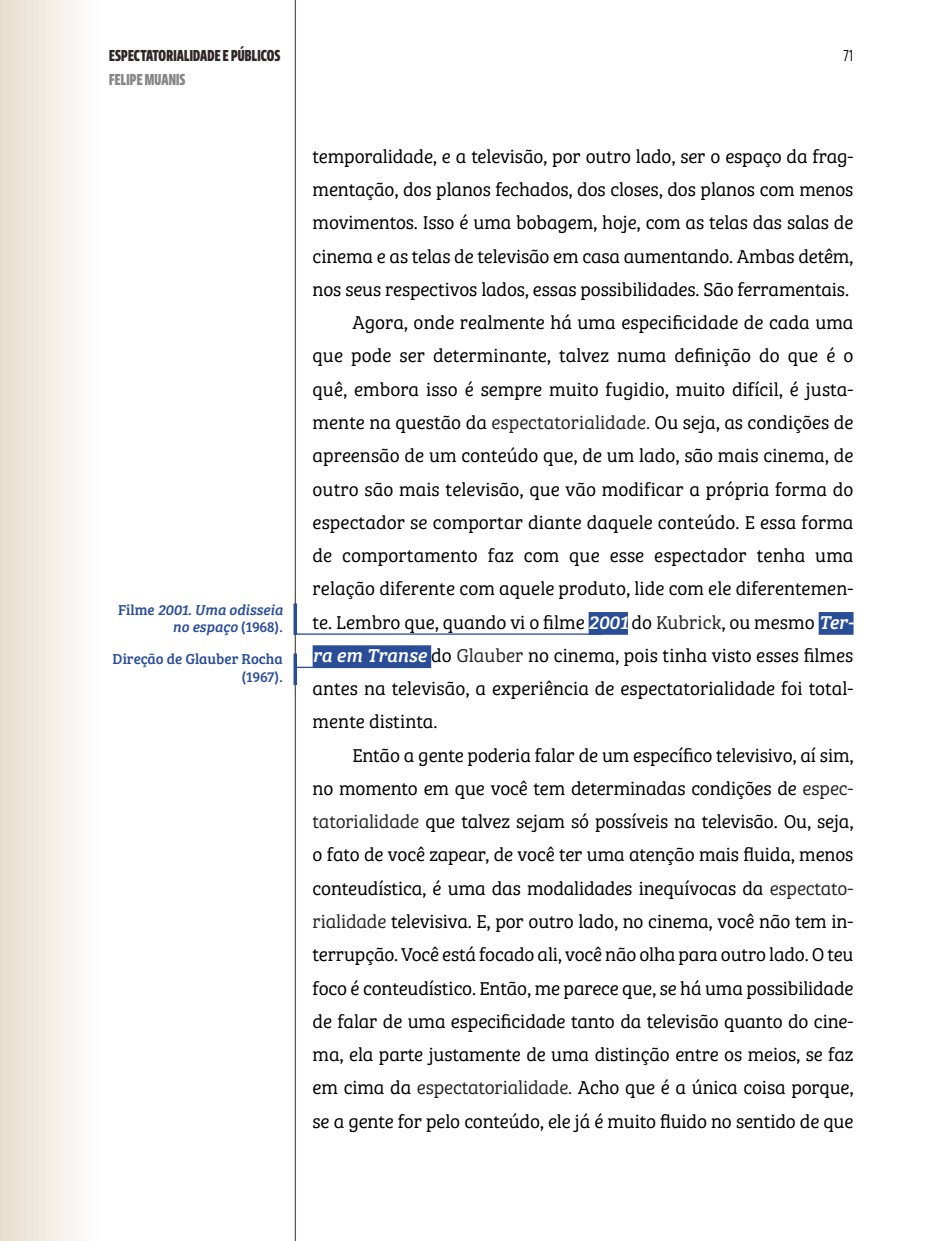
<style>
.page{position:relative;width:928px;height:1241px;background:#fff}
.page>*{position:absolute;margin:0;border:0;box-sizing:border-box;transform-origin:0 0}
.t1{font:19.25px "Bree Serif Lt";letter-spacing:-.01em;color:#000}
.t2{font:700 15.75px "Fact Compressed Web";letter-spacing:.01em;color:#2f2625}
.t3{font:700 15.75px "Fact Compressed Web";letter-spacing:.01em;color:#878787}
.t4{font:300 15.75px "Fact Condensed Web";color:#000}
.t5{font:italic 14.88px/17.5px "Bree Serif";color:#2a4d98;text-align:right}
.t6{font:14.88px/17.5px "Bree Serif";color:#2a4d98;text-align:right}
.s1{font-style:normal}
.s2{color:#282727}
.s3{font-family:"Bree Serif";font-style:italic;color:#fff}
</style>
<div class="page">
<hr style="left:295px;top:0;width:1px;height:1240px;background:#2f2625">
<div style="left:0;top:0;width:99px;height:1240px;background:linear-gradient(to right,#e8ddcd,#fefefe)"></div>
<div style="left:588px;top:612px;width:40px;height:22px;background:#2a4d98"></div>
<div style="left:818px;top:612px;width:35px;height:22px;background:#2a4d98"></div>
<div style="left:313px;top:645px;width:118px;height:23px;background:#2a4d98"></div>
<hr style="left:295px;top:633px;width:307px;height:1px;background:#2a4d98">
<hr style="left:295px;top:666px;width:44px;height:2px;background:#2a4d98">
<svg style="left:293px;top:603px;width:4px;height:32px"></svg>
<svg style="left:293px;top:653px;width:4px;height:32px"></svg>
<p class="t2" style="left:109px;top:46px;width:173px">ESPECTATORIALIDADE E PÚBLICOS</p>
<p class="t3" style="left:109px;top:69px;width:78px">FELIPE MUANIS</p>
<p class="t5" style="left:118px;top:599px;width:166px"><span class="s1">Filme</span> 2001. Uma odisseia no espaço <span class="s1">(1968).</span></p>
<p class="t6" style="left:113px;top:649px;width:172px">Direção de Glauber Rocha (1967).</p>
<p class="t4" style="left:843px;top:46px;width:12px">71</p>
<p class="t1" style="left:313px;top:142px;width:542px">temporalidade, e a televisão, por outro lado, ser o espaço da frag-</p>
<p class="t1" style="left:313px;top:176px;width:542px">mentação, dos planos fechados, dos closes, dos planos com menos</p>
<p class="t1" style="left:313px;top:209px;width:542px">movimentos. Isso é uma bobagem, hoje, com as telas das salas de</p>
<p class="t1" style="left:313px;top:242px;width:542px">cinema e as telas de televisão em casa aumentando. Ambas detêm,</p>
<p class="t1" style="left:313px;top:275px;width:538px">nos seus respectivos lados, essas possibilidades. São ferramentais.</p>
<p class="t1" style="left:352px;top:309px;width:503px">Agora, onde realmente há uma especificidade de cada uma</p>
<p class="t1" style="left:313px;top:342px;width:542px">que pode ser determinante, talvez numa definição do que é o</p>
<p class="t1" style="left:313px;top:375px;width:542px">quê, embora isso é sempre muito fugidio, muito difícil, é justa-</p>
<p class="t1" style="left:313px;top:408px;width:542px">mente na questão da <span class="s2">espectatorialidade.</span> Ou seja, as condições de</p>
<p class="t1" style="left:313px;top:441px;width:542px">apreensão de um conteúdo que, de um lado, são mais cinema, de</p>
<p class="t1" style="left:313px;top:475px;width:542px">outro são mais televisão, que vão modificar a própria forma do</p>
<p class="t1" style="left:313px;top:508px;width:542px">espectador se comportar diante daquele conteúdo. E essa forma</p>
<p class="t1" style="left:313px;top:541px;width:542px">de comportamento faz com que esse espectador tenha uma</p>
<p class="t1" style="left:313px;top:574px;width:542px">relação diferente com aquele produto, lide com ele diferentemen-</p>
<p class="t1" style="left:313px;top:608px;width:543px">te. Lembro que, quando vi o filme <span class="s3">2001</span> do <span class="s2">Kubrick</span>, ou mesmo <span class="s3">Ter-</span></p>
<p class="t1" style="left:313px;top:641px;width:542px"><span class="s3">ra em Transe</span> do <span class="s2">Glauber</span> no cinema, pois tinha visto esses filmes</p>
<p class="t1" style="left:313px;top:674px;width:542px">antes na televisão, a experiência de espectatorialidade foi total-</p>
<p class="t1" style="left:313px;top:707px;width:126px">mente distinta.</p>
<p class="t1" style="left:352px;top:741px;width:503px">Então a gente poderia falar de um específico televisivo, aí sim,</p>
<p class="t1" style="left:313px;top:774px;width:542px">no momento em que você tem determinadas condições de <span class="s2">espec-</span></p>
<p class="t1" style="left:313px;top:807px;width:542px"><span class="s2">tatorialidade</span> que talvez sejam só possíveis na televisão. Ou, seja,</p>
<p class="t1" style="left:313px;top:840px;width:542px">o fato de você zapear, de você ter uma atenção mais fluida, menos</p>
<p class="t1" style="left:313px;top:874px;width:542px">conteudística, é uma das modalidades inequívocas da <span class="s2">espectato-</span></p>
<p class="t1" style="left:313px;top:907px;width:542px"><span class="s2">rialidade</span> televisiva. E, por outro lado, no cinema, você não tem in-</p>
<p class="t1" style="left:313px;top:940px;width:542px">terrupção. Você está focado ali, você não olha para outro lado. O teu</p>
<p class="t1" style="left:313px;top:973px;width:542px">foco é conteudístico. Então, me parece que, se há uma possibilidade</p>
<p class="t1" style="left:313px;top:1007px;width:542px">de falar de uma especificidade tanto da televisão quanto do cine-</p>
<p class="t1" style="left:313px;top:1040px;width:542px">ma, ela parte justamente de uma distinção entre os meios, se faz</p>
<p class="t1" style="left:313px;top:1073px;width:542px">em cima da <span class="s2">espectatorialidade.</span> Acho que é a única coisa porque,</p>
<p class="t1" style="left:313px;top:1106px;width:542px">se a gente for pelo conteúdo, ele já é muito fluido no sentido de que</p>
</div>
